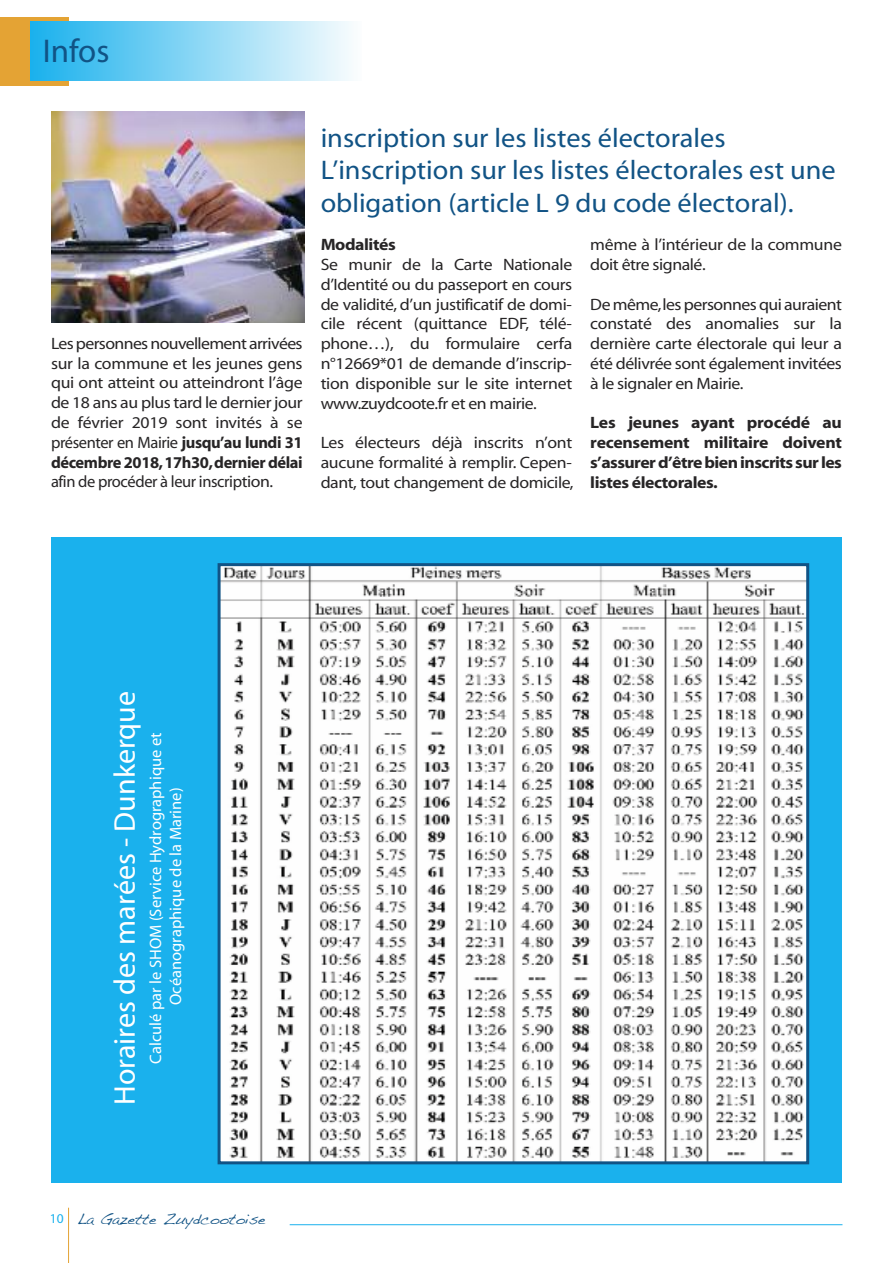
<style>
.page{position:relative;width:893px;height:1263px;background:#fff}
.page>*{position:absolute;margin:0;border:0;box-sizing:border-box;transform-origin:0 0}
.t1{font:33px "Myriad";color:#115385}
.t2{font:30px "Myriad";color:#fff}
.t3{font:27px/32.4px "Myriad";color:#115385;scale:1.05 1}
.t4{font:16.5px/19.8px "Myriad";letter-spacing:-.025em;color:#272526;text-align:justify;scale:1.08 1}
.t5{font:700 16.5px/19.8px "Myriad";letter-spacing:-.025em;color:#272526;text-align:justify;scale:1.08 1}
.t6{font:16.5px/19.8px "Myriad";color:#fff;text-align:center}
.t7{font:16.5px "Myriad";letter-spacing:-.025em;color:#272526}
.t8{font:15px "Handwriting Dakota";color:#115385}
.s1{font-weight:700}
.s2{font-family:"Myriad";font-size:13.5px;color:#1ab1ed}
</style>
<div class="page">
<div style="left:0;top:17px;width:68px;height:68px;background:#e4a334"></div>
<div style="left:30px;top:21px;width:332px;height:60px;background:linear-gradient(to right,#1ab1ed,#fbfdfe)"></div>
<div style="left:51px;top:537px;width:791px;height:645px;background:#1ab1ed"></div>
<img style="left:222px;top:567px;width:583px;height:593px">
<div style="left:218px;top:563px;width:591px;height:601px;border:3px solid #115385"></div>
<hr style="left:290px;top:1224px;width:552px;height:1px;background:#1ab1ed">
<hr style="left:68px;top:1208px;width:1px;height:55px;background:#e4a334">
<img style="left:51px;top:112px;width:253px;height:211px">
<h1 class="t1" style="left:43px;top:38px;width:68px">Infos</h1>
<p class="t4" style="left:51px;top:335px;width:234px">Les personnes nouvellement arrivées sur la commune et les jeunes gens qui ont atteint ou atteindront l’âge de 18 ans au plus tard le dernierjour de février 2019 sont invités à se présenter en Mairie <span class="s1">jusqu’au lundi 31 décembre 2018,17h30,dernier délai</span></p>
<p class="t7" style="left:51px;top:476px;width:224px">afin de procéder à leur inscription.</p>
<h3 class="t3" style="left:321px;top:124px;width:492px">inscription sur les listes électorales<br>L’inscription sur les listes électorales est une obligation (article L 9 du code électoral).</h3>
<p class="t5" style="left:321px;top:236px;width:71px">Modalités</p>
<p class="t4" style="left:321px;top:256px;width:234px">Se munir de la Carte Nationale d’Identité ou du passeport en cours de validité, d’un justificatif de domi&shy;cile récent (quittance EDF, télé&shy;phone…), du formulaire cerfa n°12669*01 de demande d’inscrip&shy;tion disponible sur le site internet www.zuydcoote.fr et en mairie.</p>
<p class="t4" style="left:321px;top:434px;width:236px">Les électeurs déjà inscrits n’ont aucune formalité à remplir. Cepen&shy;dant, tout changement de domicile,</p>
<p class="t4" style="left:590px;top:236px;width:234px">même à l’intérieur de la commune doit être signalé.</p>
<p class="t4" style="left:590px;top:296px;width:234px">De même,les personnes qui auraient constaté des anomalies sur la dernière carte électorale qui leur a été délivrée sont également invitées à le signaler en Mairie.</p>
<p class="t5" style="left:590px;top:414px;width:234px">Les jeunes ayant procédé au recensement militaire doivent s’assurerd’êtrebieninscrits surles listes électorales.</p>
<h2 class="t2" style="left:113px;top:1105px;width:415px;rotate:-90deg">Horaires des marées - Dunkerque</h2>
<p class="t6" style="left:147px;top:1063px;width:332px;rotate:-90deg">Calculé par le SHOM (Service Hydrographique et<br>Océanographique de la Marine)</p>
<p class="t8" style="left:50px;top:1210px;width:217px"><span class="s2">10</span> La Gazette Zuydcootoise</p>
</div>
